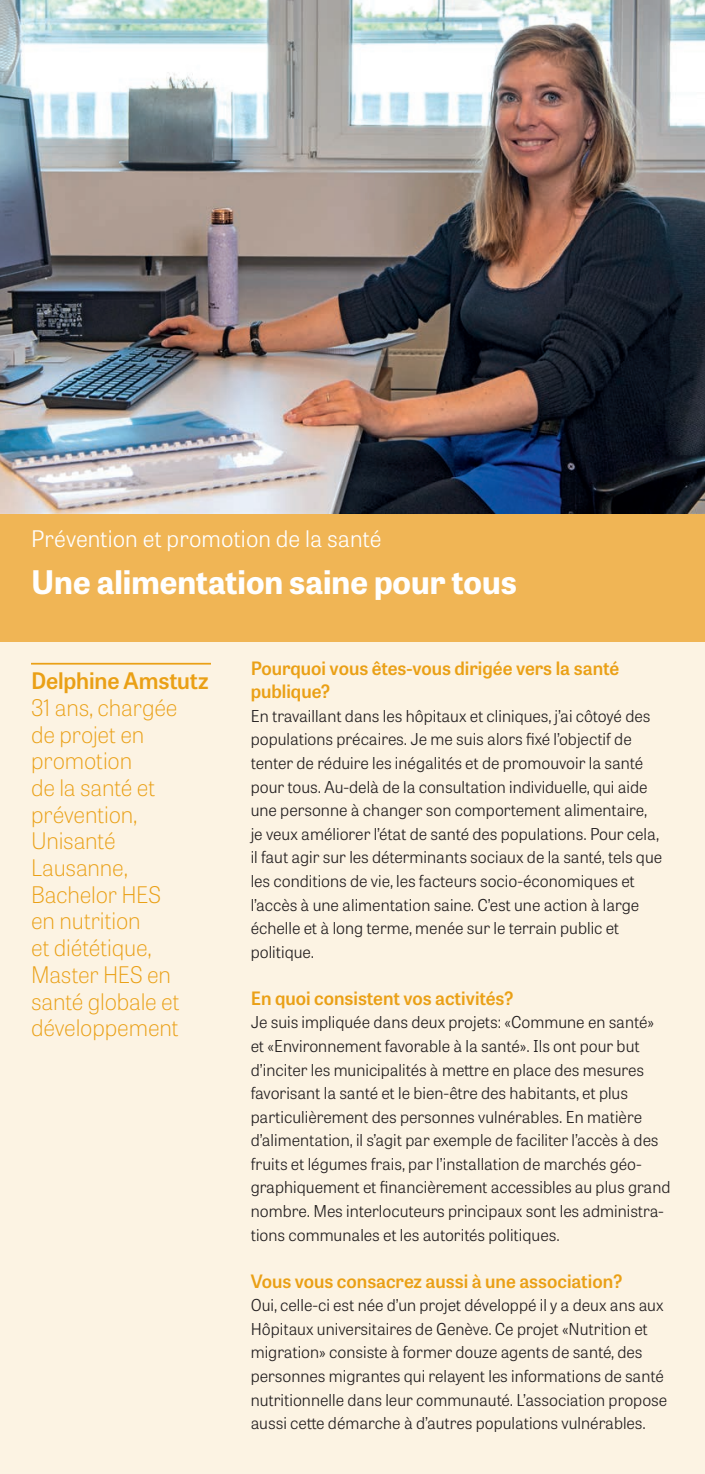
<style>
.page{position:relative;width:705px;height:1474px;background:#fff}
.page>*{position:absolute;margin:0;border:0;box-sizing:border-box;transform-origin:0 0}
.t1{font:700 32.38px "Tablet Gothic";color:#fff}
.t2{font:100 22.75px/26.6px "Tablet Gothic";letter-spacing:-.01em;color:#eaa016}
.t3{font:300 22.75px "Tablet Gothic";color:#fff}
.t4{font:600 22.75px "Tablet Gothic";letter-spacing:-.005em;color:#eaa016}
.t5{font:600 18.38px/23.6px "Tablet Gothic";color:#eaa016}
.t6{font:300 16.28px/23.6px "Tablet Gothic";color:#231f20}
</style>
<div class="page">
<div style="left:0;top:0;width:704px;height:1473px;background:#fcf3e3"></div>
<div style="left:0;top:507px;width:704px;height:134px;background:#f0b555"></div>
<img style="left:0;top:0;width:704px;height:513px">
<hr style="left:31px;top:663px;width:180px;height:1px;background:#eaa016">
<h2 class="t3" style="left:31px;top:523px;width:352px">Prévention et promotion de la santé</h2>
<h1 class="t1" style="left:31px;top:559px;width:487px">Une alimentation saine pour tous</h1>
<h2 class="t4" style="left:31px;top:665px;width:179px">Delphine Amstutz</h2>
<h2 class="t2" style="left:31px;top:693px;width:150px">31 ans, chargée de projet en promotion<br>de la santé et prévention,<br>Unisanté<br>Lausanne,<br>Bachelor HES en nutrition<br>et diététique,<br>Master HES en santé globale et développement</h2>
<p class="t5" style="left:251px;top:655px;width:370px">Pourquoi vous êtes-vous dirigée vers la santé publique?</p>
<p class="t6" style="left:251px;top:703px;width:413px">En travaillant dans les hôpitaux et cliniques, j’ai côtoyé des populations précaires. Je me suis alors fixé l’objectif de tenter de réduire les inégalités et de promouvoir la santé pour tous. Au-delà de la consultation individuelle, qui aide une personne à changer son comportement alimentaire, je veux améliorer l’état de santé des populations. Pour cela, il faut agir sur les déterminants sociaux de la santé, tels que les conditions de vie, les facteurs socio-économiques et l’accès à une alimentation saine. C’est une action à large échelle et à long terme, menée sur le terrain public et politique.</p>
<p class="t5" style="left:251px;top:985px;width:264px">En quoi consistent vos activités?</p>
<p class="t6" style="left:251px;top:1010px;width:421px">Je suis impliquée dans deux projets: «Commune en santé» et «Environnement favorable à la santé». Ils ont pour but d’inciter les municipalités à mettre en place des mesures favorisant la santé et le bien-être des habitants, et plus particulièrement des personnes vulnérables. En matière d’alimentation, il s’agit par exemple de faciliter l’accès à des fruits et légumes frais, par l’installation de marchés géo&shy;graphiquement et financièrement accessibles au plus grand nombre. Mes interlocuteurs principaux sont les administra&shy;tions communales et les autorités politiques.</p>
<p class="t5" style="left:251px;top:1268px;width:373px">Vous vous consacrez aussi à une association?</p>
<p class="t6" style="left:251px;top:1292px;width:418px">Oui, celle-ci est née d’un projet développé il y a deux ans aux Hôpitaux universitaires de Genève. Ce projet «Nutrition et migration» consiste à former douze agents de santé, des personnes migrantes qui relayent les informations de santé nutritionnelle dans leur communauté. L’association propose aussi cette démarche à d’autres populations vulnérables.</p>
</div>
